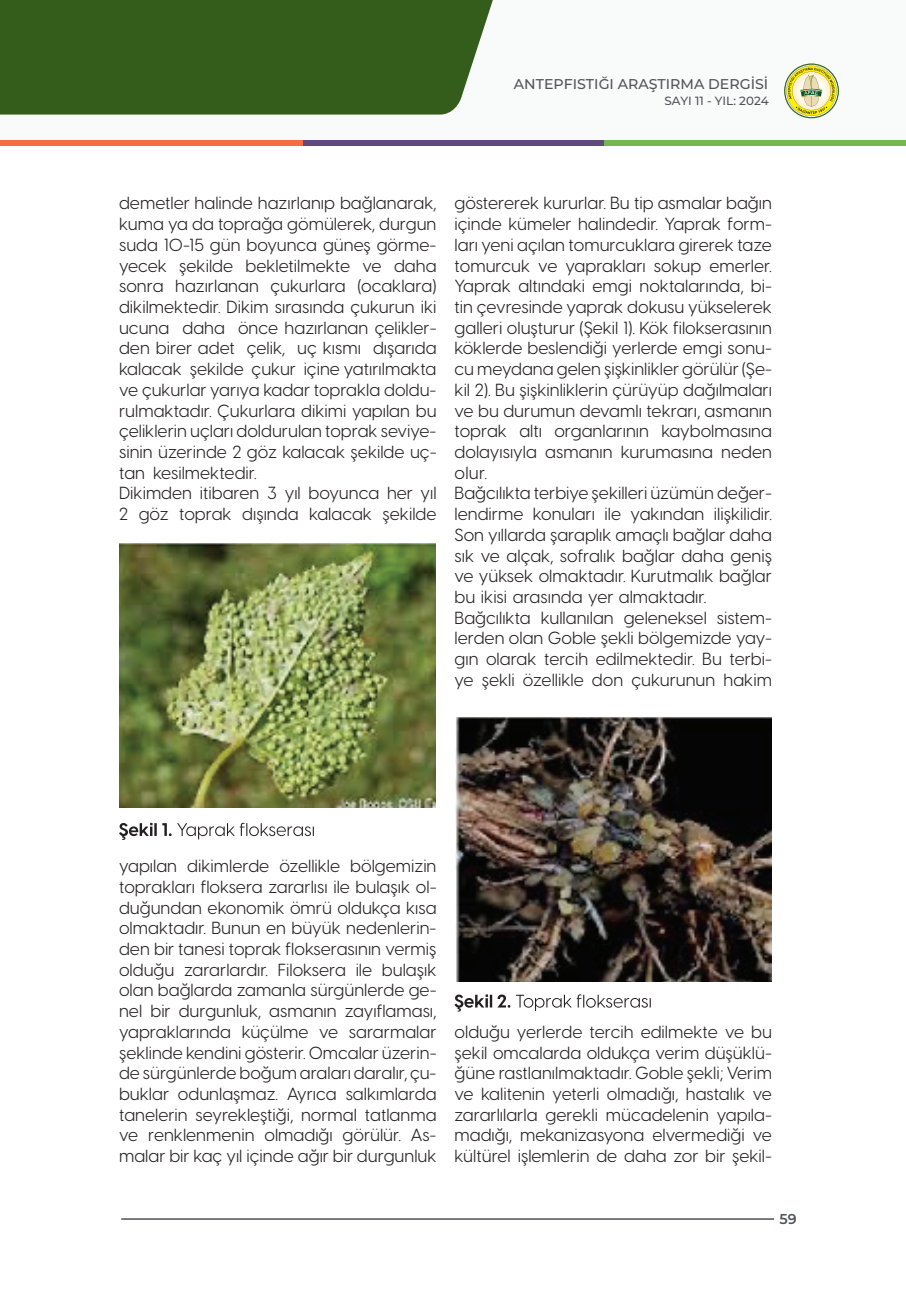
<style>
.page{position:relative;width:906px;height:1289px;background:#fff}
.page>*{position:absolute;margin:0;border:0;box-sizing:border-box;transform-origin:0 0}
.t1{font:17.25px/20.7px "Visby CF";color:#231f20}
.t2{font:600 14.25px "Montserrat";color:#4d545a}
.t3{font:500 14.1px "Montserrat";color:#515457}
.t4{font:500 11.85px "Montserrat";color:#515457}
</style>
<div class="page">
<div style="left:0;top:0;width:906px;height:140px;background:#f9fafa"></div>
<div style="left:302px;top:140px;width:302px;height:6px;background:#60497b"></div>
<div style="left:0;top:140px;width:302px;height:6px;background:#f36e40"></div>
<div style="left:604px;top:140px;width:302px;height:6px;background:#75b851"></div>
<div style="left:0;top:0;width:493px;height:115px;background:#345d1b"></div>
<svg style="left:784px;top:64px;width:54px;height:54px"></svg>
<svg style="left:786px;top:66px;width:50px;height:50px"></svg>
<hr style="left:121px;top:1218px;width:653px;height:1px;background:#4d545a">
<img style="left:120px;top:543px;width:316px;height:264px">
<img style="left:455px;top:717px;width:316px;height:264px">
<svg style="left:119px;top:822px;width:195px;height:18px"></svg>
<svg style="left:454px;top:994px;width:197px;height:17px"></svg>
<p class="t3" style="left:514px;top:75px;width:256px">ANTEPFISTIĞI ARAŞTIRMA DERGİSİ</p>
<p class="t4" style="left:664px;top:92px;width:106px">SAYI 11 - YIL: 2024</p>
<p class="t1" style="left:119px;top:193px;width:319px">demetler halinde hazırlanıp bağlanarak, kuma ya da toprağa gömülerek, durgun suda 10-15 gün boyunca güneş görme&shy;yecek şekilde bekletilmekte ve daha sonra hazırlanan çukurlara (ocaklara) dikilmektedir. Dikim sırasında çukurun iki ucuna daha önce hazırlanan çelikler&shy;den birer adet çelik, uç kısmı dışarıda kalacak şekilde çukur içine yatırılmakta ve çukurlar yarıya kadar toprakla doldu&shy;rulmaktadır. Çukurlara dikimi yapılan bu çeliklerin uçları doldurulan toprak seviye&shy;sinin üzerinde 2 göz kalacak şekilde uç&shy;tan kesilmektedir.<br>Dikimden itibaren 3 yıl boyunca her yıl 2 göz toprak dışında kalacak şekilde</p>
<p class="t1" style="left:454px;top:193px;width:319px">göstererek kururlar. Bu tip asmalar bağın içinde kümeler halindedir. Yaprak form&shy;ları yeni açılan tomurcuklara girerek taze tomurcuk ve yaprakları sokup emerler.<br>Yaprak altındaki emgi noktalarında, bi&shy;tin çevresinde yaprak dokusu yükselerek galleri oluşturur (Şekil 1). Kök filokserasının köklerde beslendiği yerlerde emgi sonu&shy;cu meydana gelen şişkinlikler görülür (Şe&shy;kil 2). Bu şişkinliklerin çürüyüp dağılmaları ve bu durumun devamlı tekrarı, asmanın toprak altı organlarının kaybolmasına dolayısıyla asmanın kurumasına neden olur.<br>Bağcılıkta terbiye şekilleri üzümün değer&shy;lendirme konuları ile yakından ilişkilidir.<br>Son yıllarda şaraplık amaçlı bağlar daha sık ve alçak, sofralık bağlar daha geniş ve yüksek olmaktadır. Kurutmalık bağlar bu ikisi arasında yer almaktadır.<br>Bağcılıkta kullanılan geleneksel sistem&shy;lerden olan Goble şekli bölgemizde yay&shy;gın olarak tercih edilmektedir. Bu terbi&shy;ye şekli özellikle don çukurunun hakim</p>
<p class="t1" style="left:119px;top:855px;width:319px;text-align:justify">yapılan dikimlerde özellikle bölgemizin toprakları floksera zararlısı ile bulaşık ol&shy;duğundan ekonomik ömrü oldukça kısa olmaktadır. Bunun en büyük nedenlerin&shy;den bir tanesi toprak flokserasının vermiş olduğu zararlardır. Filoksera ile bulaşık olan bağlarda zamanla sürgünlerde ge&shy;nel bir durgunluk, asmanın zayıflaması, yapraklarında küçülme ve sararmalar şeklinde kendini gösterir. Omcalar üzerin&shy;de sürgünlerde boğum araları daralır, çu&shy;buklar odunlaşmaz. Ayrıca salkımlarda tanelerin seyrekleştiği, normal tatlanma ve renklenmenin olmadığı görülür. As&shy;malar bir kaç yıl içinde ağır bir durgunluk</p>
<p class="t1" style="left:454px;top:1021px;width:319px;text-align:justify">olduğu yerlerde tercih edilmekte ve bu şekil omcalarda oldukça verim düşüklü&shy;ğüne rastlanılmaktadır. Goble şekli; Verim ve kalitenin yeterli olmadığı, hastalık ve zararlılarla gerekli mücadelenin yapıla&shy;madığı, mekanizasyona elvermediği ve kültürel işlemlerin de daha zor bir şekil-</p>
<p class="t2" style="left:779px;top:1208px;width:19px">59</p>
</div>
